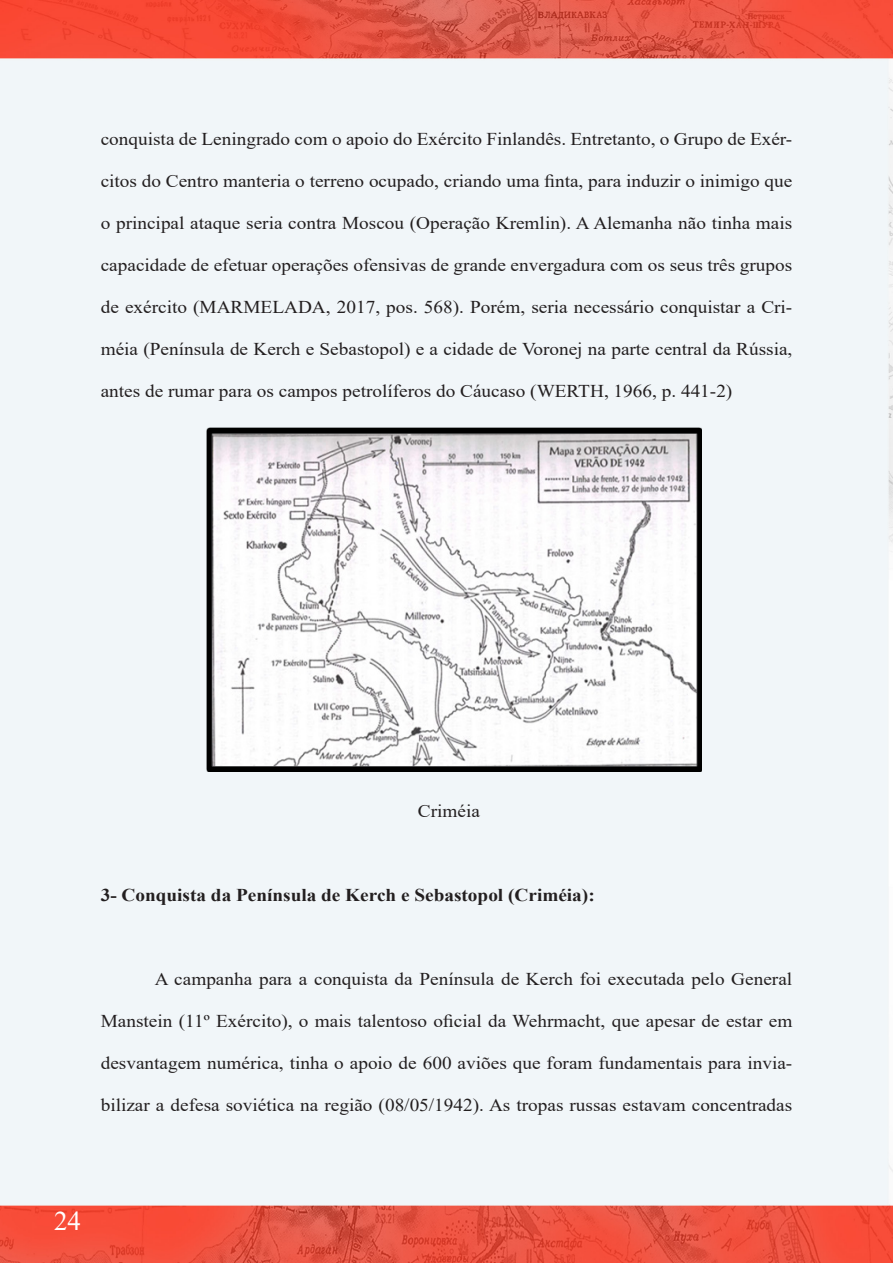
<style>
.page{position:relative;width:893px;height:1263px;background:#fff}
.page>*{position:absolute;margin:0;border:0;box-sizing:border-box;transform-origin:0 0}
.t1{font:27px "Times New Roman";color:#fff}
.t2{font:18px "Times New Roman";color:#231f20;scale:1.07 1}
.t3{font:700 18px "Times New Roman";color:#231f20;scale:1.07 1}
</style>
<div class="page">
<img style="left:0;top:0;width:893px;height:1263px">
<img style="left:207px;top:427px;width:495px;height:345px">
<p class="t2" style="left:101px;top:126px;width:648px">conquista de Leningrado com o apoio do Exército Finlandês. Entretanto, o Grupo de Exér-</p>
<p class="t2" style="left:101px;top:168px;width:648px">citos do Centro manteria o terreno ocupado, criando uma finta, para induzir o inimigo que</p>
<p class="t2" style="left:101px;top:210px;width:648px">o principal ataque seria contra Moscou (Operação Kremlin). A Alemanha não tinha mais</p>
<p class="t2" style="left:101px;top:252px;width:648px">capacidade de efetuar operações ofensivas de grande envergadura com os seus três grupos</p>
<p class="t2" style="left:101px;top:294px;width:648px">de exército (MARMELADA, 2017, pos. 568). Porém, seria necessário conquistar a Cri-</p>
<p class="t2" style="left:101px;top:336px;width:648px">méia (Península de Kerch e Sebastopol) e a cidade de Voronej na parte central da Rússia,</p>
<p class="t2" style="left:101px;top:378px;width:592px">antes de rumar para os campos petrolíferos do Cáucaso (WERTH, 1966, p. 441-2)</p>
<p class="t2" style="left:418px;top:798px;width:59px">Criméia</p>
<p class="t3" style="left:101px;top:882px;width:463px">3- Conquista da Península de Kerch e Sebastopol (Criméia):</p>
<p class="t2" style="left:155px;top:966px;width:597px">A campanha para a conquista da Península de Kerch foi executada pelo General</p>
<p class="t2" style="left:101px;top:1008px;width:648px">Manstein (11º Exército), o mais talentoso oficial da Wehrmacht, que apesar de estar em</p>
<p class="t2" style="left:101px;top:1050px;width:648px">desvantagem numérica, tinha o apoio de 600 aviões que foram fundamentais para invia-</p>
<p class="t2" style="left:101px;top:1092px;width:648px">bilizar a defesa soviética na região (08/05/1942). As tropas russas estavam concentradas</p>
<h1 class="t1" style="left:54px;top:1202px;width:28px">24</h1>
</div>
